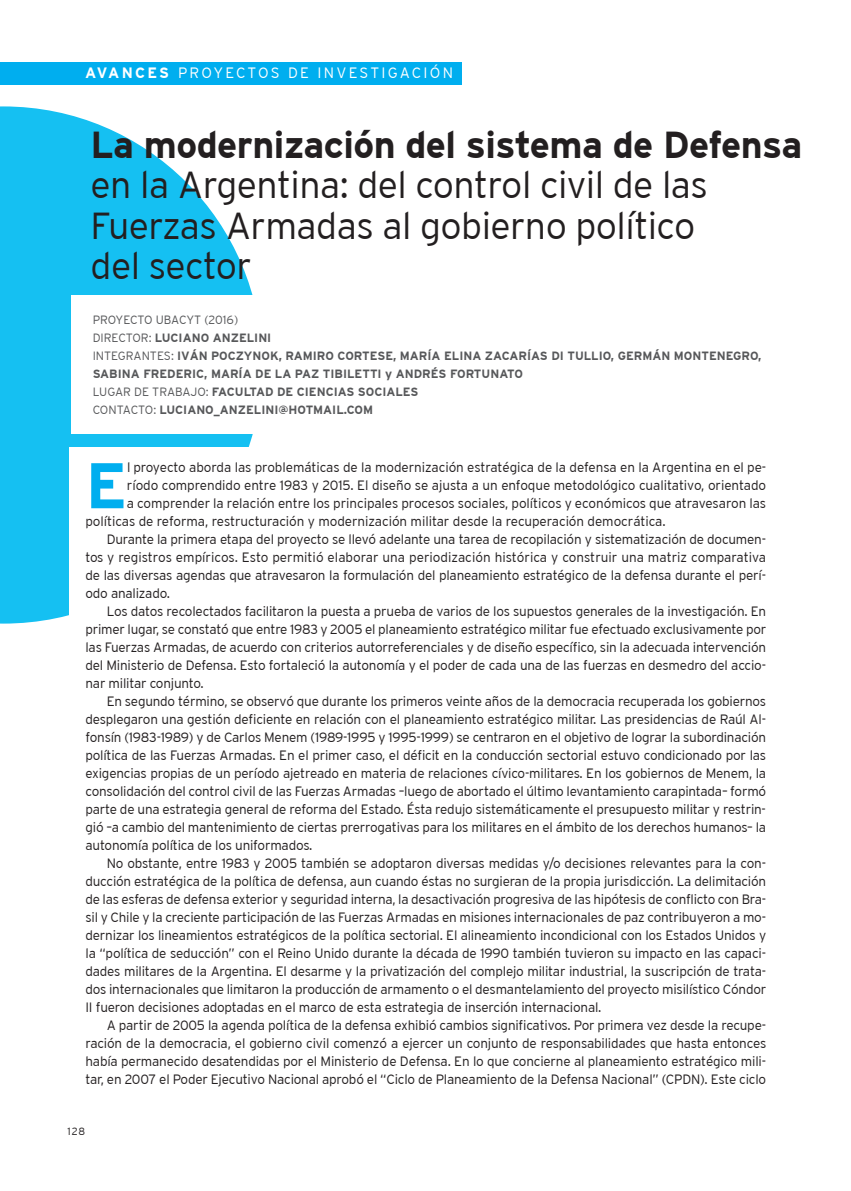
<style>
.page{position:relative;width:851px;height:1191px;background:#fff}
.page>*{position:absolute;margin:0;border:0;box-sizing:border-box;transform-origin:0 0}
.t1{font:700 64.35px "Interstate";color:#00aeef}
.t2{font:300 37.5px/40.5px "Interstate";letter-spacing:-.015em;color:#231f20}
.t3{font:700 37.5px "Interstate";letter-spacing:-.015em;color:#231f20}
.t4{font:300 15px "Interstate";letter-spacing:.15em;color:#fff}
.t5{font:300 13.5px "Interstate";letter-spacing:-.015em;color:#231f20}
.t6{font:700 12px/18px "Interstate";color:#57585a}
.t7{font:300 10.5px "Interstate";color:#231f20}
.s1{font-weight:700}
.s2{font-weight:300}
</style>
<div class="page">
<div style="left:0;top:63px;width:461px;height:22px;background:#00aeef"></div>
<svg style="left:0;top:106px;width:253px;height:517px;fill:#15c0f2"></svg>
<div style="left:71px;top:295px;width:733px;height:138px;background:#fff"></div>
<div style="left:69px;top:447px;width:722px;height:658px;background:#fff"></div>
<p class="t4" style="left:85px;top:66px;width:369px"><span class="s1">AVANCES</span> PROYECTOS DE INVESTIGACIÓN</p>
<h2 class="t3" style="left:91px;top:128px;width:713px">La modernización del sistema de Defensa</h2>
<h2 class="t2" style="left:91px;top:167px;width:619px">en la Argentina: del control civil de las<br>Fuerzas Armadas al gobierno político del sector</h2>
<p class="t6" style="left:93px;top:312px;width:670px"><span class="s2">PROYECTO UBACYT (2016)<br>DIRECTOR:</span> LUCIANO ANZELINI<br><span class="s2">INTEGRANTES:</span> IVÁN POCZYNOK, RAMIRO CORTESE, MARÍA ELINA ZACARÍAS DI TULLIO, GERMÁN MONTENEGRO, SABINA FREDERIC, MARÍA DE LA PAZ TIBILETTI y ANDRÉS FORTUNATO<br><span class="s2">LUGAR DE TRABAJO:</span> FACULTAD DE CIENCIAS SOCIALES<br><span class="s2">CONTACTO:</span> LUCIANO_ANZELINI@HOTMAIL.COM</p>
<h1 class="t1" style="left:85px;top:457px;width:43px">E</h1>
<p class="t5" style="left:127px;top:461px;width:640px">l proyecto aborda las problemáticas de la modernización estratégica de la defensa en la Argentina en el pe-</p>
<p class="t5" style="left:127px;top:479px;width:640px">ríodo comprendido entre 1983 y 2015. El diseño se ajusta a un enfoque metodológico cualitativo, orientado</p>
<p class="t5" style="left:127px;top:497px;width:640px">a comprender la relación entre los principales procesos sociales, políticos y económicos que atravesaron las</p>
<p class="t5" style="left:85px;top:515px;width:581px">políticas de reforma, restructuración y modernización militar desde la recuperación democrática.</p>
<p class="t5" style="left:107px;top:533px;width:660px">Durante la primera etapa del proyecto se llevó adelante una tarea de recopilación y sistematización de documen-</p>
<p class="t5" style="left:85px;top:551px;width:682px">tos y registros empíricos. Esto permitió elaborar una periodización histórica y construir una matriz comparativa</p>
<p class="t5" style="left:85px;top:569px;width:682px">de las diversas agendas que atravesaron la formulación del planeamiento estratégico de la defensa durante el perí-</p>
<p class="t5" style="left:85px;top:587px;width:86px">odo analizado.</p>
<p class="t5" style="left:107px;top:605px;width:661px">Los datos recolectados facilitaron la puesta a prueba de varios de los supuestos generales de la investigación. En</p>
<p class="t5" style="left:85px;top:623px;width:682px">primer lugar, se constató que entre 1983 y 2005 el planeamiento estratégico militar fue efectuado exclusivamente por</p>
<p class="t5" style="left:85px;top:641px;width:682px">las Fuerzas Armadas, de acuerdo con criterios autorreferenciales y de diseño específico, sin la adecuada intervención</p>
<p class="t5" style="left:85px;top:659px;width:682px">del Ministerio de Defensa. Esto fortaleció la autonomía y el poder de cada una de las fuerzas en desmedro del accio-</p>
<p class="t5" style="left:85px;top:677px;width:120px">nar militar conjunto.</p>
<p class="t5" style="left:107px;top:695px;width:661px">En segundo término, se observó que durante los primeros veinte años de la democracia recuperada los gobiernos</p>
<p class="t5" style="left:85px;top:713px;width:682px">desplegaron una gestión deficiente en relación con el planeamiento estratégico militar. Las presidencias de Raúl Al-</p>
<p class="t5" style="left:85px;top:731px;width:682px">fonsín (1983-1989) y de Carlos Menem (1989-1995 y 1995-1999) se centraron en el objetivo de lograr la subordinación</p>
<p class="t5" style="left:85px;top:749px;width:682px">política de las Fuerzas Armadas. En el primer caso, el déficit en la conducción sectorial estuvo condicionado por las</p>
<p class="t5" style="left:85px;top:767px;width:682px">exigencias propias de un período ajetreado en materia de relaciones cívico-militares. En los gobiernos de Menem, la</p>
<p class="t5" style="left:85px;top:785px;width:682px">consolidación del control civil de las Fuerzas Armadas –luego de abortado el último levantamiento carapintada– formó</p>
<p class="t5" style="left:85px;top:803px;width:681px">parte de una estrategia general de reforma del Estado. Ésta redujo sistemáticamente el presupuesto militar y restrin-</p>
<p class="t5" style="left:85px;top:821px;width:682px">gió –a cambio del mantenimiento de ciertas prerrogativas para los militares en el ámbito de los derechos humanos– la</p>
<p class="t5" style="left:85px;top:839px;width:228px">autonomía política de los uniformados.</p>
<p class="t5" style="left:107px;top:857px;width:660px">No obstante, entre 1983 y 2005 también se adoptaron diversas medidas y/o decisiones relevantes para la con-</p>
<p class="t5" style="left:85px;top:875px;width:682px">ducción estratégica de la política de defensa, aun cuando éstas no surgieran de la propia jurisdicción. La delimitación</p>
<p class="t5" style="left:85px;top:893px;width:682px">de las esferas de defensa exterior y seguridad interna, la desactivación progresiva de las hipótesis de conflicto con Bra-</p>
<p class="t5" style="left:85px;top:911px;width:682px">sil y Chile y la creciente participación de las Fuerzas Armadas en misiones internacionales de paz contribuyeron a mo-</p>
<p class="t5" style="left:85px;top:929px;width:682px">dernizar los lineamientos estratégicos de la política sectorial. El alineamiento incondicional con los Estados Unidos y</p>
<p class="t5" style="left:85px;top:947px;width:682px">la “política de seducción” con el Reino Unido durante la década de 1990 también tuvieron su impacto en las capaci-</p>
<p class="t5" style="left:85px;top:965px;width:682px">dades militares de la Argentina. El desarme y la privatización del complejo militar industrial, la suscripción de trata-</p>
<p class="t5" style="left:85px;top:983px;width:682px">dos internacionales que limitaron la producción de armamento o el desmantelamiento del proyecto misilístico Cóndor</p>
<p class="t5" style="left:85px;top:1001px;width:517px">II fueron decisiones adoptadas en el marco de esta estrategia de inserción internacional.</p>
<p class="t5" style="left:107px;top:1019px;width:660px">A partir de 2005 la agenda política de la defensa exhibió cambios significativos. Por primera vez desde la recupe-</p>
<p class="t5" style="left:85px;top:1037px;width:682px">ración de la democracia, el gobierno civil comenzó a ejercer un conjunto de responsabilidades que hasta entonces</p>
<p class="t5" style="left:85px;top:1055px;width:682px">había permanecido desatendidas por el Ministerio de Defensa. En lo que concierne al planeamiento estratégico mili-</p>
<p class="t5" style="left:85px;top:1073px;width:682px">tar, en 2007 el Poder Ejecutivo Nacional aprobó el “Ciclo de Planeamiento de la Defensa Nacional” (CPDN). Este ciclo</p>
<p class="t7" style="left:67px;top:1126px;width:19px">128</p>
</div>
